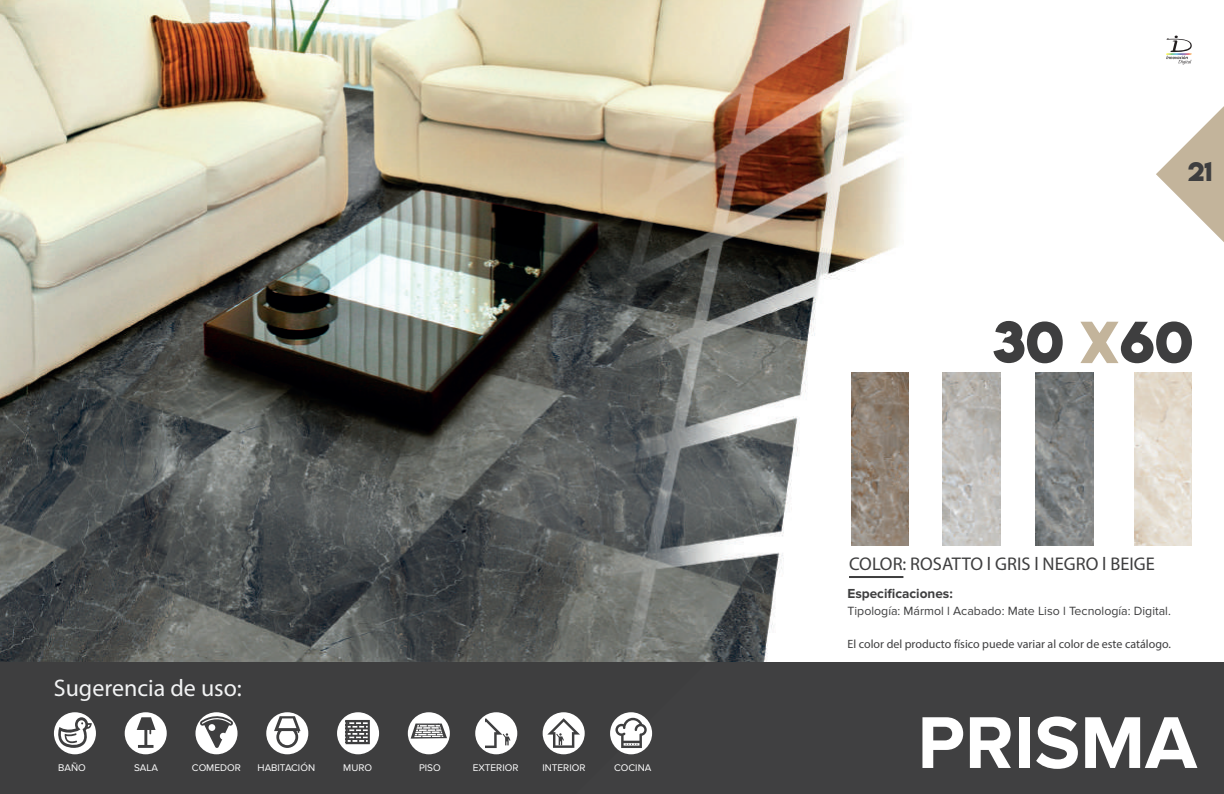
<style>
.page{position:relative;width:1224px;height:794px;background:#fff}
.page>*{position:absolute;margin:0;border:0;box-sizing:border-box;transform-origin:0 0}
.t1{font:700 76px "Proxima Nova";color:#fff}
.t2{font:52.6px "Lemon Milkbold";color:#3e3e3f}
.t3{font:24px "Myriad Pro";color:#f2f3f4}
.t4{font:24px "Lemon Milkbold";color:#3e3e3f}
.t5{font:18.4px "Myriad Pro";color:#3e3e3f}
.t6{font:700 13.6px "Proxima Nova";color:#3e3e3f}
.t7{font:12.4px "Proxima Nova";color:#3e3e3f}
.t8{font:12px "Myriad Pro";color:#3e3e3f}
.t9{font:10px "Proxima Nova";color:#fff}
.s1{color:#c3b49b}
</style>
<div class="page">
<img style="left:0;top:0;width:972px;height:662px">
<div style="left:0;top:662px;width:1224px;height:132px;background:#3e3e3f"></div>
<div style="left:54px;top:712px;width:42px;height:42px;background:#fff;border-radius:50%"></div>
<div style="left:125px;top:712px;width:42px;height:42px;background:#fff;border-radius:50%"></div>
<svg style="left:195px;top:712px;width:43px;height:42px"></svg>
<div style="left:266px;top:712px;width:42px;height:42px;background:#fff;border-radius:50%"></div>
<div style="left:337px;top:712px;width:42px;height:42px;background:#fff;border-radius:50%"></div>
<div style="left:408px;top:712px;width:42px;height:42px;background:#fff;border-radius:50%"></div>
<div style="left:475px;top:712px;width:42px;height:42px;background:#fff;border-radius:50%"></div>
<div style="left:543px;top:712px;width:42px;height:42px;background:#fff;border-radius:50%"></div>
<div style="left:610px;top:712px;width:42px;height:42px;background:#fff;border-radius:50%"></div>
<svg style="left:57px;top:717px;width:35px;height:31px"></svg>
<svg style="left:137px;top:717px;width:19px;height:31px"></svg>
<svg style="left:200px;top:715px;width:33px;height:33px"></svg>
<svg style="left:274px;top:716px;width:27px;height:32px"></svg>
<svg style="left:346px;top:720px;width:24px;height:24px"></svg>
<svg style="left:411px;top:723px;width:36px;height:15px"></svg>
<svg style="left:486px;top:718px;width:24px;height:30px"></svg>
<svg style="left:547px;top:718px;width:33px;height:30px"></svg>
<svg style="left:615px;top:718px;width:32px;height:30px"></svg>
<svg style="left:1166px;top:36px;width:26px;height:28px"></svg>
<svg style="left:1166px;top:53px;width:26px;height:2px"></svg>
<svg style="left:1156px;top:106px;width:68px;height:136px"></svg>
<img style="left:1134px;top:373px;width:58px;height:172px">
<img style="left:1036px;top:373px;width:57px;height:172px">
<img style="left:943px;top:373px;width:57px;height:172px">
<img style="left:851px;top:373px;width:58px;height:172px">
<hr style="left:849px;top:576px;width:54px;height:2px;background:#3e3e3f">
<h3 class="t3" style="left:54px;top:673px;width:189px">Sugerencia de uso:</h3>
<p class="t9" style="left:58px;top:762px;width:29px">BAÑO</p>
<p class="t9" style="left:134px;top:762px;width:26px">SALA</p>
<p class="t9" style="left:192px;top:762px;width:50px">COMEDOR</p>
<p class="t9" style="left:258px;top:762px;width:59px">HABITACIÓN</p>
<p class="t9" style="left:343px;top:762px;width:30px">MURO</p>
<p class="t9" style="left:419px;top:762px;width:23px">PISO</p>
<p class="t9" style="left:473px;top:762px;width:47px">EXTERIOR</p>
<p class="t9" style="left:542px;top:762px;width:45px">INTERIOR</p>
<p class="t9" style="left:614px;top:762px;width:39px">COCINA</p>
<h3 class="t4" style="left:1188px;top:155px;width:26px">21</h3>
<h2 class="t2" style="left:992px;top:305px;width:203px">30 <span class="s1">x</span>60</h2>
<h3 class="t5" style="left:849px;top:553px;width:307px">COLOR: ROSATTO l GRIS l NEGRO l BEIGE</h3>
<p class="t6" style="left:847px;top:586px;width:107px">Especificaciones:</p>
<p class="t7" style="left:847px;top:604px;width:325px">Tipología: Mármol l Acabado: Mate Liso l Tecnología: Digital.</p>
<p class="t8" style="left:848px;top:637px;width:325px">El color del producto físico puede variar al color de este catálogo.</p>
<h1 class="t1" style="left:917px;top:699px;width:281px">PRISMA</h1>
</div>
